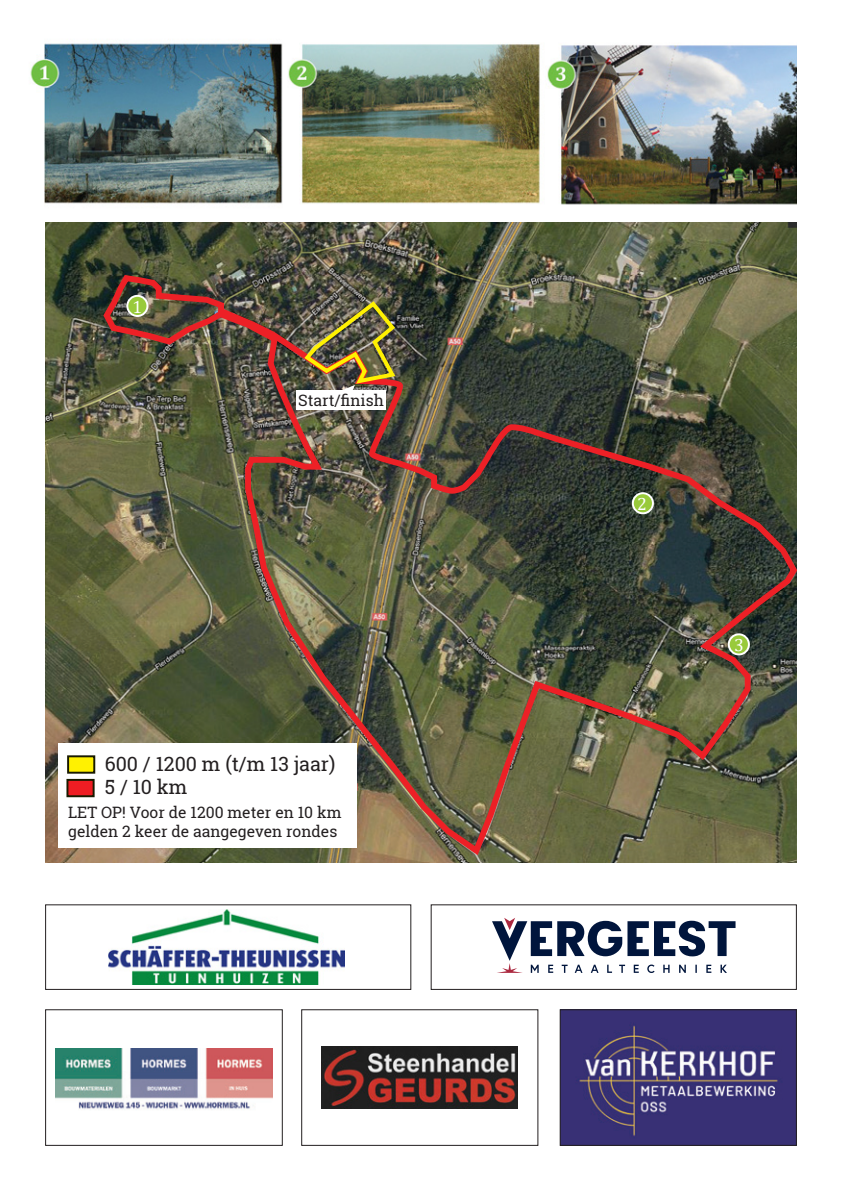
<style>
.page{position:relative;width:842px;height:1191px;background:#fff}
.page>*{position:absolute;margin:0;border:0;box-sizing:border-box;transform-origin:0 0}
.t1{font:19.6px/23.6px "Roboto Slab";color:#231f20}
.t2{font:17.6px "Cambria";color:#fff}
.t3{font:15.8px/18.8px "Roboto Slab";color:#231f20}
</style>
<div class="page">
<img style="left:46px;top:223px;width:751px;height:639px">
<img style="left:100px;top:271px;width:697px;height:588px">
<div style="left:58px;top:743px;width:298px;height:105px;background:#fff"></div>
<div style="left:68px;top:756px;width:26px;height:16px;background:#fff101"></div>
<div style="left:67px;top:755px;width:28px;height:18px;border:2px solid #191a00"></div>
<div style="left:67px;top:780px;width:27px;height:16px;background:#ee1d23"></div>
<div style="left:66px;top:779px;width:29px;height:18px;border:2px solid #191a00"></div>
<div style="left:127px;top:296px;width:20px;height:20px;background:#99ca3b;border-radius:50%"></div>
<div style="left:126px;top:295px;width:22px;height:22px;border:2px solid #fff;border-radius:50%"></div>
<div style="left:633px;top:493px;width:20px;height:20px;background:#99ca3b;border-radius:50%"></div>
<div style="left:632px;top:492px;width:22px;height:22px;border:2px solid #fff;border-radius:50%"></div>
<div style="left:729px;top:634px;width:20px;height:20px;background:#99ca3b;border-radius:50%"></div>
<div style="left:728px;top:633px;width:22px;height:22px;border:2px solid #fff;border-radius:50%"></div>
<div style="left:296px;top:390px;width:89px;height:20px;background:#fff"></div>
<img style="left:30px;top:43px;width:253px;height:161px">
<img style="left:288px;top:44px;width:252px;height:160px">
<img style="left:547px;top:45px;width:250px;height:160px">
<img style="left:301px;top:298px;width:97px;height:93px">
<img style="left:562px;top:1011px;width:233px;height:132px">
<div style="left:560px;top:1009px;width:237px;height:136px;border:1px solid #231f20"></div>
<img style="left:108px;top:910px;width:236px;height:74px">
<svg style="left:492px;top:918px;width:243px;height:55px"></svg>
<img style="left:322px;top:1046px;width:196px;height:62px">
<div style="left:301px;top:1009px;width:237px;height:136px;border:1px solid #231f20"></div>
<img style="left:55px;top:1048px;width:217px;height:62px">
<div style="left:45px;top:1009px;width:238px;height:136px;border:1px solid #231f20"></div>
<p class="t2" style="left:132px;top:296px;width:11px">1</p>
<p class="t3" style="left:298px;top:390px;width:87px">Start/finish</p>
<p class="t1" style="left:105px;top:751px;width:232px">600 / 1200 m (t/m 13 jaar)<br>5 / 10 km</p>
<p class="t3" style="left:68px;top:803px;width:275px">LET OP! Voor de 1200 meter en 10 km gelden 2 keer de aangegeven rondes</p>
<p class="t2" style="left:637px;top:493px;width:11px">2</p>
<p class="t2" style="left:734px;top:634px;width:11px">3</p>
</div>
